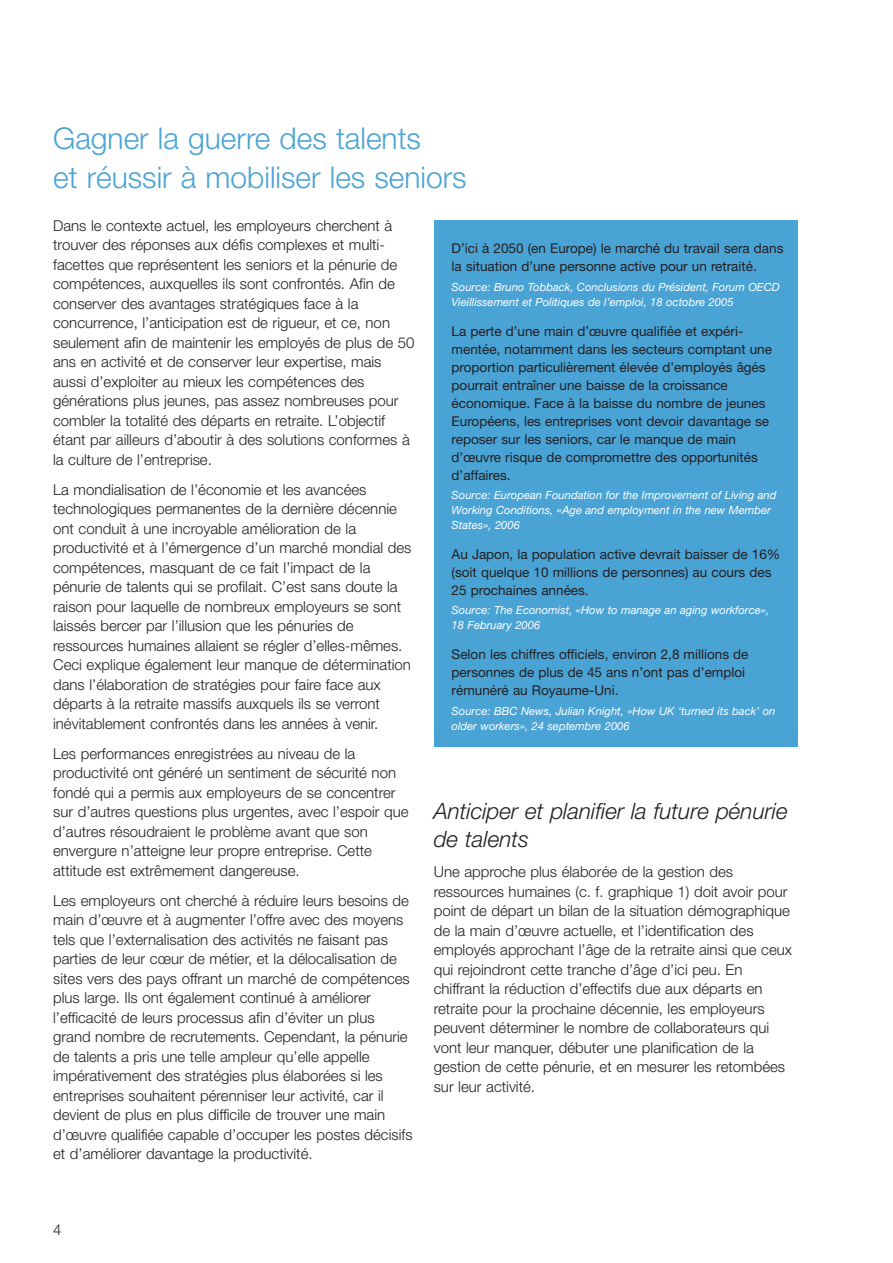
<style>
.page{position:relative;width:893px;height:1263px;background:#fff}
.page>*{position:absolute;margin:0;border:0;box-sizing:border-box;transform-origin:0 0}
.t1{font:300 30px/39px "Helvetica Neue";color:#4aa3d5}
.t2{font:italic 300 22.5px/28.5px "Helvetica Neue";color:#231f20}
.t3{font:300 15px/19.5px "Helvetica Neue";color:#231f20}
.t4{font:13.5px/18px "Helvetica Neue";color:#231f20}
.t5{font:italic 11.25px/15px "Helvetica Neue";color:#fff}
</style>
<div class="page">
<div style="left:434px;top:220px;width:363px;height:526px;background:#4aa3d5"></div>
<h1 class="t1" style="left:53px;top:122px;width:415px">Gagner la guerre des talents<br>et réussir à mobiliser les seniors</h1>
<p class="t3" style="left:53px;top:217px;width:363px">Dans le contexte actuel, les employeurs cherchent à trouver des réponses aux défis complexes et multi&shy;facettes que représentent les seniors et la pénurie de compétences, auxquelles ils sont confrontés. Afin de conserver des avantages stratégiques face à la concurrence, l’anticipation est de rigueur, et ce, non seulement afin de maintenir les employés de plus de 50 ans en activité et de conserver leur expertise, mais aussi d’exploiter au mieux les compétences des générations plus jeunes, pas assez nombreuses pour combler la totalité des départs en retraite. L’objectif étant par ailleurs d’aboutir à des solutions conformes à la culture de l’entreprise.</p>
<p class="t3" style="left:53px;top:481px;width:360px">La mondialisation de l’économie et les avancées technologiques permanentes de la dernière décennie ont conduit à une incroyable amélioration de la productivité et à l’émergence d’un marché mondial des compétences, masquant de ce fait l’impact de la pénurie de talents qui se profilait. C’est sans doute la raison pour laquelle de nombreux employeurs se sont laissés bercer par l’illusion que les pénuries de ressources humaines allaient se régler d’elles-mêmes.<br>Ceci explique également leur manque de détermination dans l’élaboration de stratégies pour faire face aux départs à la retraite massifs auxquels ils se verront inévitablement confrontés dans les années à venir.</p>
<p class="t3" style="left:53px;top:745px;width:357px">Les performances enregistrées au niveau de la productivité ont généré un sentiment de sécurité non fondé qui a permis aux employeurs de se concentrer sur d’autres questions plus urgentes, avec l’espoir que d’autres résoudraient le problème avant que son envergure n’atteigne leur propre entreprise. Cette attitude est extrêmement dangereuse.</p>
<p class="t3" style="left:53px;top:892px;width:361px">Les employeurs ont cherché à réduire leurs besoins de main d’œuvre et à augmenter l’offre avec des moyens tels que l’externalisation des activités ne faisant pas parties de leur cœur de métier, et la délocalisation de sites vers des pays offrant un marché de compétences plus large. Ils ont également continué à améliorer l’efficacité de leurs processus afin d’éviter un plus grand nombre de recrutements. Cependant, la pénurie de talents a pris une telle ampleur qu’elle appelle impérativement des stratégies plus élaborées si les entreprises souhaitent pérenniser leur activité, car il devient de plus en plus difficile de trouver une main d’œuvre qualifiée capable d’occuper les postes décisifs et d’améliorer davantage la productivité.</p>
<p class="t4" style="left:452px;top:241px;width:333px">D’ici à 2050 (en Europe) le marché du travail sera dans la situation d’une personne active pour un retraité.</p>
<p class="t5" style="left:452px;top:280px;width:330px">Source: Bruno Tobback, Conclusions du Président, Forum OECD<br>Vieillissement et Politiques de l’emploi, 18 octobre 2005</p>
<p class="t4" style="left:452px;top:323px;width:322px">La perte d’une main d’œuvre qualifiée et expéri - mentée, notamment dans les secteurs comptant une proportion particulièrement élevée d’employés âgés pourrait entraîner une baisse de la croissance économique. Face à la baisse du nombre de jeunes Européens, les entreprises vont devoir davantage se reposer sur les seniors, car le manque de main d’œuvre risque de compromettre des opportunités d’affaires.</p>
<p class="t5" style="left:452px;top:489px;width:326px">Source: European Foundation for the Improvement of Living and<br>Working Conditions, «Age and employment in the new Member<br>States», 2006</p>
<p class="t4" style="left:452px;top:546px;width:330px">Au Japon, la population active devrait baisser de 16% (soit quelque 10 millions de personnes) au cours des<br>25 prochaines années.</p>
<p class="t5" style="left:452px;top:604px;width:319px">Source: The Economist, «How to manage an aging workforce»,<br>18 February 2006</p>
<p class="t4" style="left:452px;top:647px;width:298px">Selon les chiffres officiels, environ 2,8 millions de personnes de plus de 45 ans n’ont pas d’emploi rémunéré au Royaume-Uni.</p>
<p class="t5" style="left:452px;top:704px;width:325px">Source: BBC News, Julian Knight, «How UK ‘turned its back’ on older workers», 24 septembre 2006</p>
<h2 class="t2" style="left:434px;top:799px;width:355px">Anticiper et planifier la future pénurie de talents</h2>
<p class="t3" style="left:434px;top:864px;width:360px">Une approche plus élaborée de la gestion des ressources humaines (c. f. graphique 1) doit avoir pour point de départ un bilan de la situation démographique de la main d’œuvre actuelle, et l’identification des employés approchant l’âge de la retraite ainsi que ceux qui rejoindront cette tranche d’âge d’ici peu. En chiffrant la réduction d’effectifs due aux départs en retraite pour la prochaine décennie, les employeurs peuvent déterminer le nombre de collaborateurs qui vont leur manquer, débuter une planification de la gestion de cette pénurie, et en mesurer les retombées sur leur activité.</p>
<p class="t3" style="left:53px;top:1222px;width:10px">4</p>
</div>
